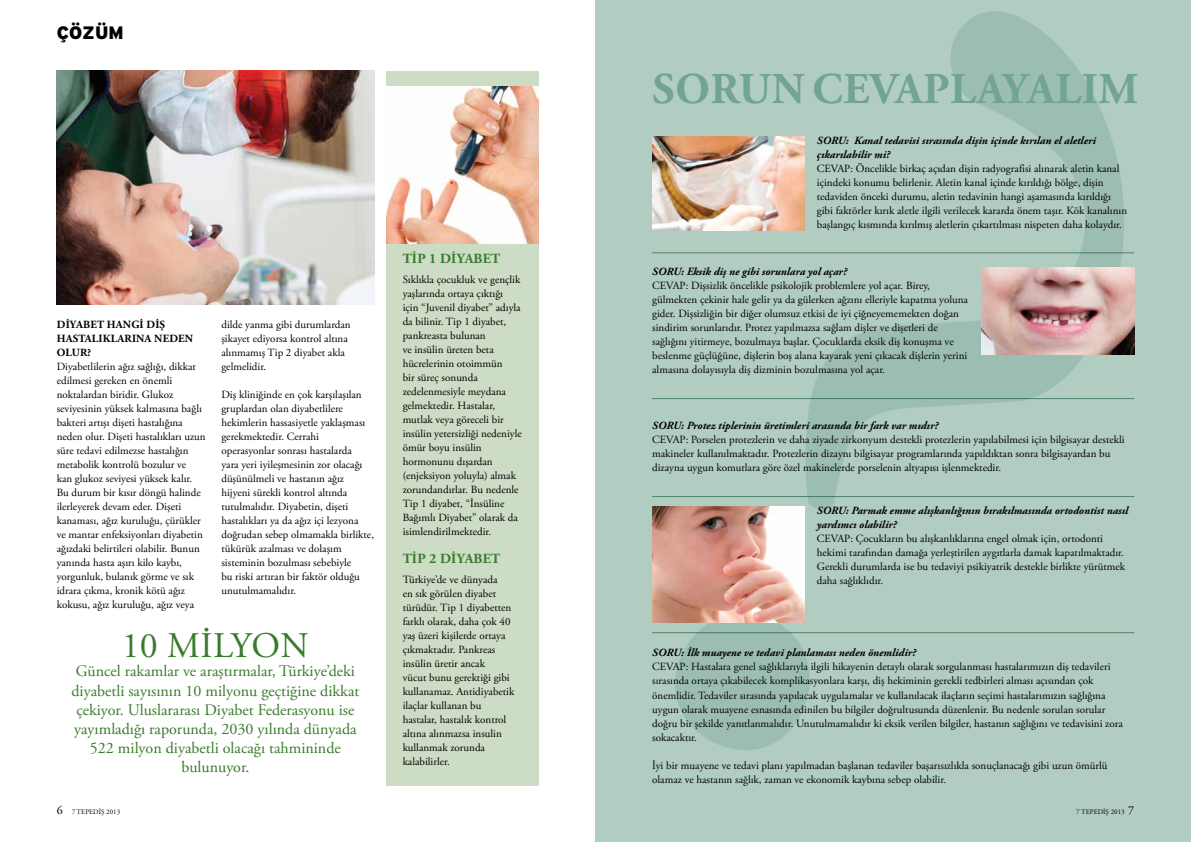
<style>
.page{position:relative;width:1191px;height:842px;background:#fff}
.page>*{position:absolute;margin:0;border:0;box-sizing:border-box;transform-origin:0 0}
.t1{font:700 43.9px "Adobe Garamond Pro";letter-spacing:.015em;color:#72a492}
.t2{font:36px "Adobe Garamond Pro";color:#387c2b}
.t3{font:900 18px "Interstate";color:#000}
.t4{font:16px/19.2px "Adobe Garamond Pro";color:#387c2b;text-align:center}
.t5{font:700 14px "Adobe Garamond Pro";letter-spacing:.015em;color:#387c2b}
.t6{font:12px "Adobe Garamond Pro";color:#000}
.t7{font:11px/14px "Adobe Garamond Pro";color:#000}
.t8{font:italic 700 11px/14px "Adobe Garamond Pro";color:#000}
.t9{font:700 11px "Adobe Garamond Pro";letter-spacing:.015em;color:#000}
.t10{font:7px "Adobe Garamond Pro";color:#000}
.s1{font-size:12px}
</style>
<div class="page">
<div style="left:386px;top:71px;width:153px;height:714px;background:#ccdcc5"></div>
<div style="left:595px;top:0;width:596px;height:842px;background:#b1ccc1"></div>
<svg style="left:664px;top:11px;width:471px;height:739px"></svg>
<hr style="left:652px;top:252px;width:482px;height:1px;background:#72a492">
<hr style="left:652px;top:398px;width:482px;height:1px;background:#72a492">
<hr style="left:652px;top:496px;width:482px;height:1px;background:#72a492">
<hr style="left:652px;top:632px;width:482px;height:1px;background:#72a492">
<img style="left:981px;top:267px;width:153px;height:87px">
<img style="left:652px;top:506px;width:153px;height:117px">
<img style="left:652px;top:136px;width:153px;height:95px">
<img style="left:386px;top:87px;width:153px;height:157px">
<img style="left:57px;top:71px;width:317px;height:234px">
<h3 class="t3" style="left:57px;top:22px;width:68px">ÇÖZÜM</h3>
<p class="t9" style="left:57px;top:318px;width:69px">DIYABET HANG</p>
<p class="t9" style="left:140px;top:318px;width:27px">I DIŞ</p>
<p class="t9" style="left:57px;top:332px;width:17px">HASTA</p>
<p class="t9" style="left:92px;top:332px;width:72px">LIKLARINA NEDEN</p>
<p class="t9" style="left:57px;top:346px;width:36px">OLUR?</p>
<p class="t7" style="left:57px;top:360px;width:150px">Diyabetlilerin ağız sağlığı, dikkat edilmesi gereken en önemli noktalardan biridir. Glukoz seviyesinin yüksek kalmasına bağlı bakteri artışı dişeti hastalığına neden olur. Dişeti hastalıkları uzun süre tedavi edilmezse hastalığın metabolik kontrolü bozulur ve<br>kan glukoz seviyesi yüksek kalır.<br>Bu durum bir kısır döngü halinde ilerleyerek devam eder. Dişeti kanaması, ağız kuruluğu, çürükler ve mantar enfeksiyonları diyabetin ağızdaki belirtileri olabilir. Bunun yanında hasta aşırı kilo kaybı, yorgunluk, bulanık görme ve sık idrara çıkma, kronik kötü ağız kokusu, ağız kuruluğu, ağız veya</p>
<h2 class="t2" style="left:122px;top:624px;width:68px">10 mily</h2>
<h2 class="t2" style="left:251px;top:624px;width:50px">on</h2>
<p class="t4" style="left:71px;top:662px;width:289px">Güncel rakamlar ve araştırmalar, Türkiye’deki diyabetli sayısının 10 milyonu geçtiğine dikkat çekiyor. Uluslararası Diyabet Federasyonu ise yayımladığı raporunda, 2030 yılında dünyada 522 milyon diyabetli olacağı tahmininde bulunuyor.</p>
<p class="t7" style="left:221px;top:318px;width:131px">dilde yanma gibi durumlardan şikayet ediyorsa kontrol altına alınmamış Tip 2 diyabet akla gelmelidir.</p>
<p class="t7" style="left:221px;top:388px;width:154px">Diş kliniğinde en çok karşılaşılan gruplardan olan diyabetlilere hekimlerin hassasiyetle yaklaşması gerekmektedir. Cerrahi operasyonlar sonrası hastalarda<br>yara yeri iyileşmesinin zor olacağı düşünülmeli ve hastanın ağız hijyeni sürekli kontrol altında tutulmalıdır. Diyabetin, dişeti hastalıkları ya da ağız içi lezyona doğrudan sebep olmamakla birlikte, tükürük azalması ve dolaşım sisteminin bozulması sebebiyle<br>bu riski artıran bir faktör olduğu unutulmamalıdır.</p>
<p class="t6" style="left:57px;top:803px;width:7px">6</p>
<p class="t10" style="left:72px;top:807px;width:50px">7 TEPEDİŞ 2013</p>
<p class="t5" style="left:403px;top:251px;width:90px">TIP 1 D IYABET</p>
<p class="t7" style="left:403px;top:273px;width:121px">Sıklıkla çocukluk ve gençlik yaşlarında ortaya çıktığı<br>için “Juvenil diyabet” adıyla da bilinir. Tip 1 diyabet, pankreasta bulunan<br>ve insülin üreten beta hücrelerinin otoimmün<br>bir süreç sonunda zedelenmesiyle meydana gelmektedir. Hastalar, mutlak veya göreceli bir insülin yetersizliği nedeniyle ömür boyu insülin hormonunu dışardan (enjeksiyon yoluyla) almak zorundandırlar. Bu nedenle<br>Tip 1 diyabet, “İnsüline<br>Bağımlı Diyabet” olarak da isimlendirilmektedir.</p>
<p class="t5" style="left:403px;top:551px;width:90px">TIP 2 D IYABET</p>
<p class="t7" style="left:403px;top:573px;width:113px">Türkiye’de ve dünyada<br>en sık görülen diyabet türüdür. Tip 1 diyabetten farklı olarak, daha çok 40 yaş üzeri kişilerde ortaya çıkmaktadır. Pankreas insülin üretir ancak<br>vücut bunu gerektiği gibi kullanamaz. Antidiyabetik ilaçlar kullanan bu hastalar, hastalık kontrol altına alınmazsa insulin kullanmak zorunda kalabilirler.</p>
<h1 class="t1" style="left:652px;top:63px;width:487px">SORUN CEVAP LAYALIM</h1>
<p class="t8" style="left:817px;top:134px;width:280px">SORU: Kanal tedavisi sırasında dişin içinde kırılan el aletleri çıkarılabilir mi?</p>
<p class="t7" style="left:817px;top:162px;width:312px">CEVAP: Öncelikle birkaç açıdan dişin radyografisi alınarak aletin kanal içindeki konumu belirlenir. Aletin kanal içinde kırıldığı bölge, dişin tedaviden önceki durumu, aletin tedavinin hangi aşamasında kırıldığı gibi faktörler kırık aletle ilgili verilecek kararda önem taşır. Kök kanalının başlangıç kısmında kırılmış aletlerin çıkartılması nispeten daha kolaydır.</p>
<p class="t8" style="left:652px;top:265px;width:196px">SORU: Eksik diş ne gibi sorunlara yol açar?</p>
<p class="t7" style="left:652px;top:279px;width:317px">CEVAP: Dişsizlik öncelikle psikolojik problemlere yol açar. Birey, gülmekten çekinir hale gelir ya da gülerken ağzını elleriyle kapatma yoluna gider. Dişsizliğin bir diğer olumsuz etkisi de iyi çiğneyememekten doğan sindirim sorunlarıdır. Protez yapılmazsa sağlam dişler ve dişetleri de sağlığını yitirmeye, bozulmaya başlar. Çocuklarda eksik diş konuşma ve beslenme güçlüğüne, dişlerin boş alana kayarak yeni çıkacak dişlerin yerini almasına dolayısıyla diş dizminin bozulmasına yol açar.</p>
<p class="t8" style="left:652px;top:419px;width:287px">SORU: Protez tiplerinin üretimleri arasında bir fark var mıdır?</p>
<p class="t7" style="left:652px;top:433px;width:474px">CEVAP: Porselen protezlerin ve daha ziyade zirkonyum destekli protezlerin yapılabilmesi için bilgisayar destekli makineler kullanılmaktadır. Protezlerin dizaynı bilgisayar programlarında yapıldıktan sonra bilgisayardan bu dizayna uygun komutlara göre özel makinelerde porselenin altyapısı işlenmektedir.</p>
<p class="t8" style="left:817px;top:504px;width:313px">SORU: Parmak emme alışkanlığının bırakılmasında ortodontist nasıl yardımcı olabilir?</p>
<p class="t7" style="left:817px;top:532px;width:310px">CEVAP: Çocukların bu alışkanlıklarına engel olmak için, ortodonti hekimi tarafından damağa yerleştirilen aygıtlarla damak kapatılmaktadır.<br>Gerekli durumlarda ise bu tedaviyi psikiyatrik destekle birlikte yürütmek daha sağlıklıdır.</p>
<p class="t8" style="left:652px;top:646px;width:265px">SORU: İlk muayene ve tedavi planlaması neden önemlidir?</p>
<p class="t7" style="left:652px;top:660px;width:472px">CEVAP: Hastalara genel sağlıklarıyla ilgili hikayenin detaylı olarak sorgulanması hastalarımızın diş tedavileri sırasında ortaya çıkabilecek komplikasyonlara karşı, diş hekiminin gerekli tedbirleri alması açısından çok önemlidir. Tedaviler sırasında yapılacak uygulamalar ve kullanılacak ilaçların seçimi hastalarımızın sağlığına uygun olarak muayene esnasında edinilen bu bilgiler doğrultusunda düzenlenir. Bu nedenle sorulan sorular doğru bir şekilde yanıtlanmalıdır. Unutulmamalıdır ki eksik verilen bilgiler, hastanın sağlığını ve tedavisini zora sokacaktır.</p>
<p class="t7" style="left:652px;top:758px;width:457px">İyi bir muayene ve tedavi planı yapılmadan başlanan tedaviler başarısızlıkla sonuçlanacağı gibi uzun ömürlü olamaz ve hastanın sağlık, zaman ve ekonomik kaybına sebep olabilir.</p>
<p class="t10" style="left:1076px;top:807px;width:59px">7 TEPEDİŞ 2013 <span class="s1">7</span></p>
</div>
